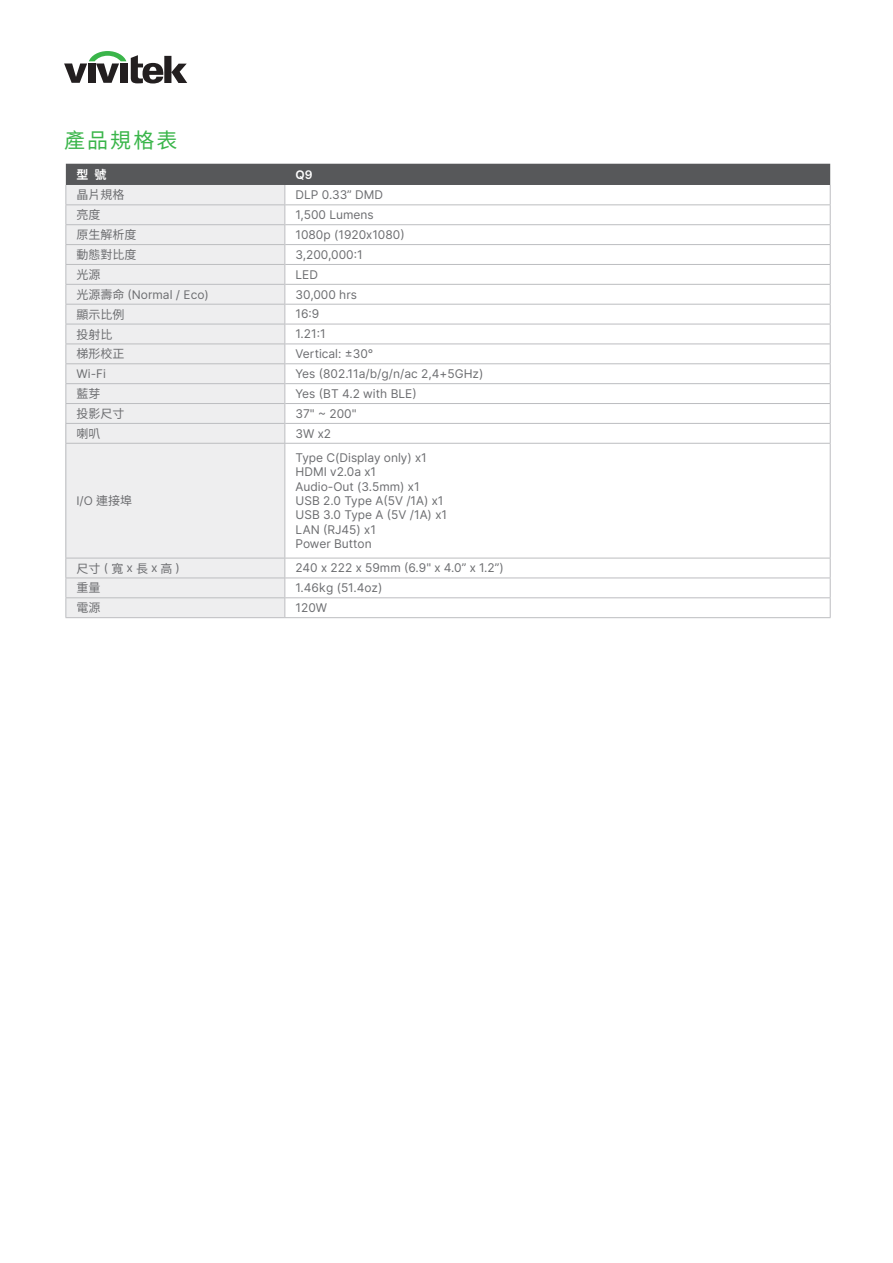
<style>
.page{position:relative;width:893px;height:1263px;background:#fff}
.page>*{position:absolute;margin:0;border:0;box-sizing:border-box;transform-origin:0 0}
.內頁標題文字{font:21px "Noto Sans TC";letter-spacing:.1em;color:#3ab54a}
.表格文字_灰色字{font:12px "Test Alt 2";color:#6c6d70}
.表格文字_灰色字-2{font:12px "Noto Sans TC";color:#6c6d70}
.表格文字_灰色字-3{font:12px "Delta Sans";color:#6c6d70}
.表格文字_白色標題字{font:700 12px "Noto Sans TC";color:#fff}
.表格文字_白色標題字-2{font:600 12px "Delta Sans";color:#fff}
.s1{font-family:"Noto Sans TC"}
.s2{font-family:"Delta Sans"}
</style>
<div class="page">
<svg style="left:64px;top:51px;width:123px;height:33px"></svg>
<div style="left:120px;top:63px;width:7px;height:20px;background:#231f20"></div>
<div style="left:66px;top:443px;width:219px;height:115px;background:#eeeeef"></div>
<hr style="left:285px;top:558px;width:546px;height:1px;background:#bcbdc0">
<hr style="left:285px;top:578px;width:546px;height:1px;background:#bcbdc0">
<hr style="left:285px;top:597px;width:546px;height:1px;background:#bcbdc0">
<svg style="left:830px;top:558px;width:1px;height:59px"></svg>
<hr style="left:285px;top:617px;width:546px;height:1px;background:#bcbdc0">
<svg style="left:65px;top:164px;width:766px;height:279px"></svg>
<hr style="left:65px;top:443px;width:220px;height:1px;background:#bcbdc0">
<hr style="left:65px;top:444px;width:1px;height:114px;background:#bcbdc0">
<hr style="left:285px;top:443px;width:546px;height:1px;background:#bcbdc0">
<hr style="left:830px;top:444px;width:1px;height:114px;background:#bcbdc0">
<hr style="left:284px;top:444px;width:1px;height:114px;background:#bcbdc0">
<svg style="left:65px;top:558px;width:220px;height:59px;background:#ebebec"></svg>
<hr style="left:65px;top:617px;width:220px;height:1px;background:#bcbdc0">
<hr style="left:285px;top:344px;width:545px;height:1px;background:#bcbdc0">
<p class="內頁標題文字" style="left:64px;top:128px;width:115px">產品規格表</p>
<p class="表格文字_白色標題字" style="left:76px;top:168px;width:32px">型號</p>
<p class="表格文字_白色標題字-2" style="left:295px;top:165px;width:19px">Q9</p>
<p class="表格文字_灰色字-2" style="left:76px;top:188px;width:50px">晶片規格</p>
<p class="表格文字_灰色字" style="left:295px;top:186px;width:89px">DLP 0.33” DMD</p>
<p class="表格文字_灰色字-2" style="left:76px;top:208px;width:26px">亮度</p>
<p class="表格文字_灰色字" style="left:295px;top:206px;width:80px">1,500 Lumens</p>
<p class="表格文字_灰色字-2" style="left:76px;top:228px;width:62px">原生解析度</p>
<p class="表格文字_灰色字" style="left:295px;top:226px;width:111px">1080p (1920x1080)</p>
<p class="表格文字_灰色字-2" style="left:76px;top:248px;width:62px">動態對比度</p>
<p class="表格文字_灰色字" style="left:295px;top:246px;width:69px">3,200,000:1</p>
<p class="表格文字_灰色字-2" style="left:76px;top:268px;width:26px">光源</p>
<p class="表格文字_灰色字" style="left:295px;top:266px;width:24px">LED</p>
<p class="表格文字_灰色字-3" style="left:76px;top:285px;width:134px"><span class="s1">光源壽命</span> (Normal / Eco)</p>
<p class="表格文字_灰色字" style="left:295px;top:285px;width:63px">30,000 hrs</p>
<p class="表格文字_灰色字-2" style="left:76px;top:307px;width:50px">顯示比例</p>
<p class="表格文字_灰色字" style="left:295px;top:305px;width:25px">16:9</p>
<p class="表格文字_灰色字-2" style="left:76px;top:327px;width:38px">投射比</p>
<p class="表格文字_灰色字" style="left:295px;top:325px;width:32px">1.21:1</p>
<p class="表格文字_灰色字-2" style="left:76px;top:347px;width:50px">梯形校正</p>
<p class="表格文字_灰色字" style="left:295px;top:345px;width:79px">Vertical: ±30°</p>
<p class="表格文字_灰色字-3" style="left:76px;top:365px;width:31px">Wi-Fi</p>
<p class="表格文字_灰色字" style="left:295px;top:365px;width:189px">Yes (802.11a/b/g/n/ac 2,4+5GHz)</p>
<p class="表格文字_灰色字-2" style="left:76px;top:387px;width:26px">藍芽</p>
<p class="表格文字_灰色字" style="left:295px;top:385px;width:123px">Yes (BT 4.2 with BLE)</p>
<p class="表格文字_灰色字-2" style="left:76px;top:407px;width:50px">投影尺寸</p>
<p class="表格文字_灰色字" style="left:295px;top:405px;width:63px">37" ~ 200"</p>
<p class="表格文字_灰色字-2" style="left:76px;top:427px;width:26px">喇叭</p>
<p class="表格文字_灰色字" style="left:295px;top:425px;width:37px">3W x2</p>
<p class="表格文字_灰色字-3" style="left:76px;top:492px;width:57px">I/O <span class="s1">連接埠</span></p>
<p class="表格文字_灰色字" style="left:295px;top:449px;width:133px">Type C(Display only) x1</p>
<p class="表格文字_灰色字" style="left:295px;top:463px;width:82px">HDMI v2.0a x1</p>
<p class="表格文字_灰色字" style="left:295px;top:477px;width:126px">Audio-Out (3.5mm) x1</p>
<p class="表格文字_灰色字" style="left:295px;top:492px;width:150px">USB 2.0 Type A(5V /1A) x1</p>
<p class="表格文字_灰色字" style="left:295px;top:506px;width:153px">USB 3.0 Type A (5V /1A) x1</p>
<p class="表格文字_灰色字" style="left:295px;top:521px;width:82px">LAN (RJ45) x1</p>
<p class="表格文字_灰色字" style="left:295px;top:535px;width:78px">Power Button</p>
<p class="表格文字_灰色字-2" style="left:76px;top:561px;width:105px">尺寸 <span class="s2">(</span> 寬<span class="s2">x</span>長<span class="s2">x</span>高<span class="s2">)</span></p>
<p class="表格文字_灰色字" style="left:295px;top:559px;width:210px">240 x 222 x 59mm (6.9" x 4.0” x 1.2”)</p>
<p class="表格文字_灰色字-2" style="left:76px;top:581px;width:26px">重量</p>
<p class="表格文字_灰色字" style="left:295px;top:579px;width:88px">1.46kg (51.4oz)</p>
<p class="表格文字_灰色字-2" style="left:76px;top:601px;width:26px">電源</p>
<p class="表格文字_灰色字" style="left:295px;top:599px;width:33px">120W</p>
</div>
